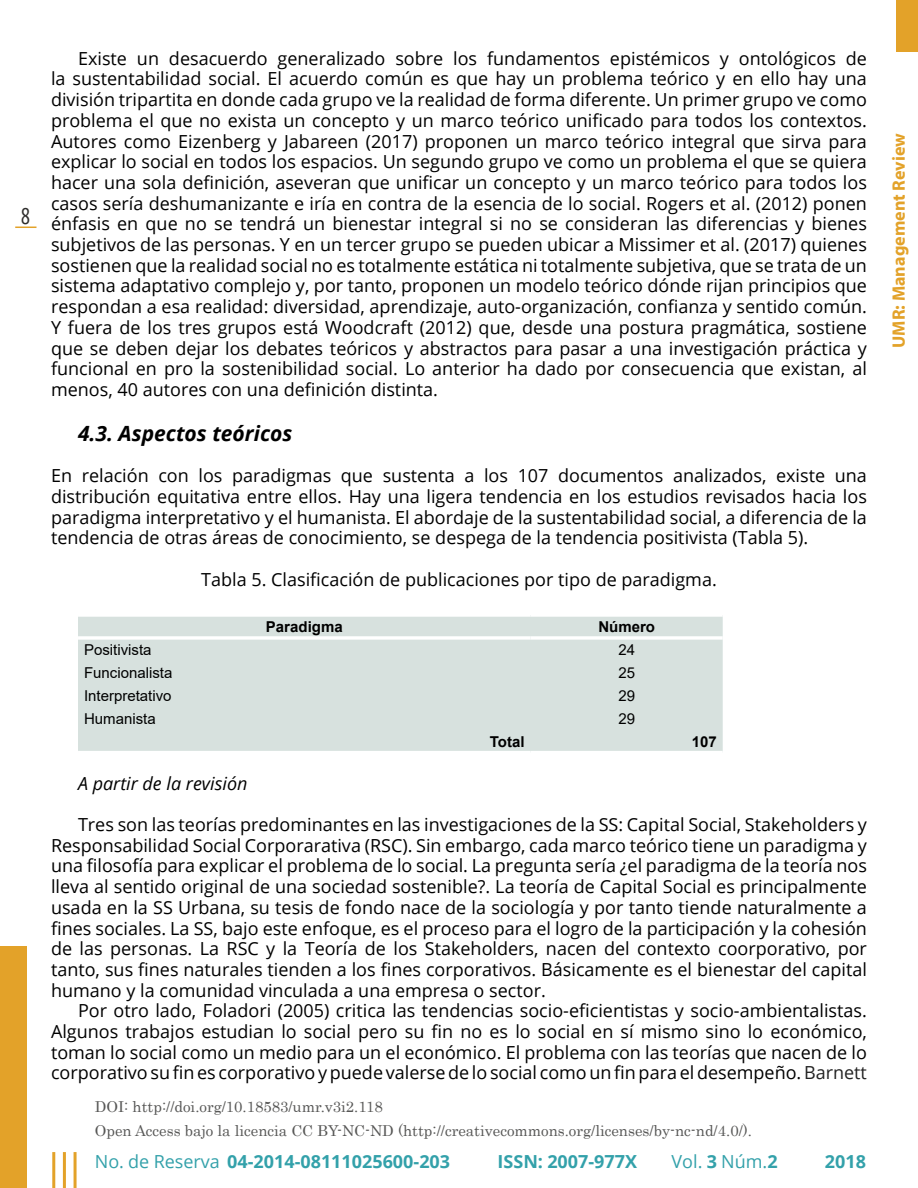
<style>
.page{position:relative;width:918px;height:1188px;background:#fff}
.page>*{position:absolute;margin:0;border:0;box-sizing:border-box;transform-origin:0 0}
.t1{font:condensed 22.5px "PT Sans";color:#2e2d2c}
.t2{font:italic 700 21px "Open Sans";color:#000}
.t3{font:18px/20.7px "Open Sans";color:#000;text-align:justify}
.t4{font:700 18px "Open Sans";color:#33a1aa}
.t5{font:700 18px "Myriad Pro";color:#e3a229}
.t6{font:italic 18px "Open Sans";color:#000}
.t7{font:18px "Open Sans";color:#33a1aa}
.t8{font:15px/23.9px "Century";color:#575756}
.t9{font:15px "Arial";color:#000}
.t10{font:700 15px "Arial";color:#000}
.s1{color:#222}
.s2{font-weight:400}
.s3{font-weight:700}
</style>
<div class="page">
<svg style="left:15px;top:227px;width:21px;height:1px"></svg>
<hr style="left:52px;top:1152px;width:3px;height:36px;background:#e3a229">
<hr style="left:63px;top:1152px;width:3px;height:36px;background:#e3a229">
<hr style="left:74px;top:1152px;width:3px;height:36px;background:#e3a229">
<div style="left:896px;top:0;width:22px;height:52px;background:#e3a229"></div>
<div style="left:0;top:946px;width:27px;height:242px;background:#e3a229"></div>
<div style="left:78px;top:617px;width:645px;height:134px;background:#d7e1de"></div>
<hr style="left:78px;top:636px;width:453px;height:4px;background:#f4f7f6">
<hr style="left:531px;top:636px;width:192px;height:4px;background:#f5f7f7">
<p class="t1" style="left:20px;top:201px;width:12px">8</p>
<p class="t3" style="left:51px;top:47px;width:817px;text-indent:27px">Existe un desacuerdo generalizado sobre los fundamentos epistémicos y ontológicos de la sustentabilidad social. El acuerdo común es que hay un problema teórico y en ello hay una división tripartita en donde cada grupo ve la realidad de forma diferente. Un primer grupo ve como problema el que no exista un concepto y un marco teórico unificado para todos los contextos.<br>Autores como Eizenberg y Jabareen (2017) proponen un marco teórico integral que sirva para explicar lo social en todos los espacios. Un segundo grupo ve como un problema el que se quiera hacer una sola definición, aseveran que unificar un concepto y un marco teórico para todos los casos sería deshumanizante e iría en contra de la esencia de lo social. Rogers et al. (2012) ponen énfasis en que no se tendrá un bienestar integral si no se consideran las diferencias y bienes subjetivos de las personas. Y en un tercer grupo se pueden ubicar a Missimer et al. (2017) quienes sostienen que la realidad social no es totalmente estática ni totalmente subjetiva, que se trata de un sistema adaptativo complejo y, por tanto, proponen un modelo teórico dónde rijan principios que respondan a esa realidad: diversidad, aprendizaje, auto-organización, confianza y sentido común.<br>Y fuera de los tres grupos está Woodcraft (2012) que, desde una postura pragmática, sostiene que se deben dejar los debates teóricos y abstractos para pasar a una investigación práctica y funcional en pro la sostenibilidad social. Lo anterior ha dado por consecuencia que existan, al menos, 40 autores con una definición distinta.</p>
<p class="t2" style="left:78px;top:418px;width:216px">4.3. Aspectos teóricos</p>
<p class="t3" style="left:51px;top:465px;width:817px">En relación con los paradigmas que sustenta a los 107 documentos analizados, existe una distribución equitativa entre ellos. Hay una ligera tendencia en los estudios revisados hacia los paradigma interpretativo y el humanista. El abordaje de la sustentabilidad social, a diferencia de la tendencia de otras áreas de conocimiento, se despega de la tendencia positivista (Tabla 5).</p>
<p class="t3" style="left:201px;top:568px;width:517px">Tabla 5. Clasificación de publicaciones por tipo de paradigma.</p>
<p class="t10" style="left:266px;top:616px;width:78px">Paradigma</p>
<p class="t10" style="left:598px;top:616px;width:58px">Número</p>
<p class="t9" style="left:84px;top:639px;width:69px">Positivista</p>
<p class="t9" style="left:618px;top:639px;width:18px">24</p>
<p class="t9" style="left:84px;top:662px;width:90px">Funcionalista</p>
<p class="t9" style="left:618px;top:662px;width:18px">25</p>
<p class="t9" style="left:84px;top:685px;width:89px">Interpretativo</p>
<p class="t9" style="left:618px;top:685px;width:18px">29</p>
<p class="t9" style="left:84px;top:708px;width:73px">Humanista</p>
<p class="t9" style="left:618px;top:708px;width:18px">29</p>
<p class="t10" style="left:490px;top:731px;width:36px">Total</p>
<p class="t10" style="left:692px;top:731px;width:27px">107</p>
<p class="t6" style="left:78px;top:771px;width:171px">A partir de la revisión</p>
<p class="t3" style="left:51px;top:814px;width:817px;text-indent:27px">Tres son las teorías predominantes en las investigaciones de la SS: Capital Social, Stakeholders y Responsabilidad Social Corporarativa (RSC). Sin embargo, cada marco teórico tiene un paradigma y una filosofía para explicar el problema de lo social. La pregunta sería ¿el paradigma de la teoría nos lleva al sentido original de una sociedad sostenible?. La teoría de Capital Social es principalmente usada en la SS Urbana, su tesis de fondo nace de la sociología y por tanto tiende naturalmente a fines sociales. La SS, bajo este enfoque, es el proceso para el logro de la participación y la cohesión de las personas. La RSC y la Teoría de los Stakeholders, nacen del contexto coorporativo, por tanto, sus fines naturales tienden a los fines corporativos. Básicamente es el bienestar del capital humano y la comunidad vinculada a una empresa o sector.</p>
<p class="t3" style="left:51px;top:1000px;width:817px;text-indent:27px">Por otro lado, Foladori (2005) critica las tendencias socio-eficientistas y socio-ambientalistas.<br>Algunos trabajos estudian lo social pero su fin no es lo social en sí mismo sino lo económico, toman lo social como un medio para un el económico. El problema con las teorías que nacen de lo corporativo su fin es corporativo y puede valerse de lo social como un fin para el desempeño. <span class="s1">Barnett</span></p>
<p class="t8" style="left:95px;top:1094px;width:659px">DOI: http://doi.org/10.18583/umr.v3i2.118<br>Open Access bajo la licencia CC BY-NC-ND (http://creativecommons.org/licenses/by-nc-nd/4.0/).</p>
<p class="t4" style="left:95px;top:1148px;width:357px"><span class="s2">No. de Reserva</span> 04-2014-08111025600-203</p>
<p class="t4" style="left:498px;top:1148px;width:141px">ISSN: 2007-977X</p>
<p class="t7" style="left:672px;top:1149px;width:108px">Vol. <span class="s3">3</span> Núm.<span class="s3">2</span></p>
<p class="t4" style="left:825px;top:1148px;width:43px">2018</p>
<p class="t5" style="left:887px;top:348px;width:216px;rotate:-90deg">UMR: Management Review</p>
</div>
